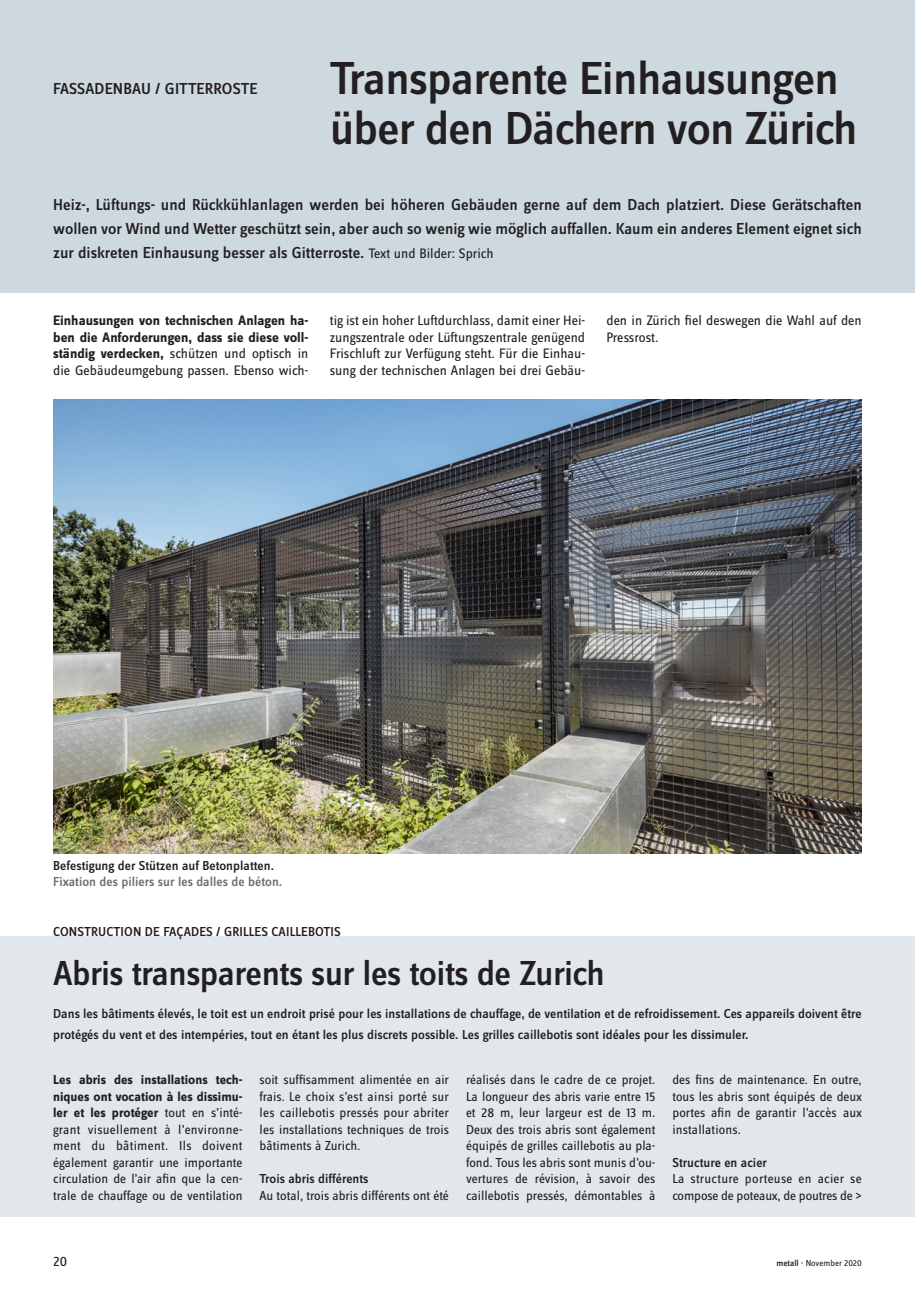
<style>
.page{position:relative;width:915px;height:1293px;background:#fff}
.page>*{position:absolute;margin:0;border:0;box-sizing:border-box;transform-origin:0 0}
.t1{font:500 48px/49.5px "Zine Sans Display Pro";letter-spacing:-.02em;color:#231f20}
.t2{font:500 36px "Zine Sans Display Pro";letter-spacing:-.015em;color:#231f20}
.t3{font:500 16.5px/24px "Zine Sans Display Pro";color:#231f20;text-align:justify}
.t4{font:14.25px/16.5px "Zine Sans Display Pro";color:#231f20}
.t5{font:700 14.25px/16.5px "Zine Sans Display Pro";color:#231f20;text-align:justify}
.t6{font:13.5px/16.5px "Zine Sans Display Pro";color:#231f20;text-align:justify}
.t7{font:500 13.5px/21px "Zine Sans Display Pro";color:#231f20}
.t8{font:500 13.5px "Zine Sans Display Pro";color:#6c6d70}
.t9{font:9px "Zine Sans Display Pro";color:#231f20}
.s1{font-weight:400;font-size:14.25px}
.s2{font-weight:400}
.s3{font-weight:700}
.s4{font-weight:500}
</style>
<div class="page">
<div style="left:0;top:0;width:914px;height:292px;background:#cdd8df"></div>
<div style="left:0;top:936px;width:914px;height:280px;background:#e1e7ea"></div>
<img style="left:53px;top:400px;width:808px;height:453px">
<p class="t3" style="left:53px;top:77px;width:206px">FASSADENBAU / GITTERROSTE</p>
<h1 class="t1" style="left:330px;top:53px;width:529px">Transparente Einhausungen über den Dächern von Zürich</h1>
<p class="t3" style="left:53px;top:192px;width:809px">Heiz-, Lüftungs- und Rückkühlanlagen werden bei höheren Gebäuden gerne auf dem Dach platziert. Diese Gerätschaften wollen vor Wind und Wetter geschützt sein, aber auch so wenig wie möglich auffallen. Kaum ein anderes Element eignet sich zur diskreten Einhausung besser als Gitterroste. <span class="s1">Text und Bilder: Sprich</span></p>
<p class="t5" style="left:53px;top:312px;width:257px">Einhausungen von technischen Anlagen ha&shy;ben die Anforderungen, dass sie diese voll&shy;ständig verdecken, <span class="s2">schützen und optisch in die Gebäudeumgebung passen. Ebenso wich-</span></p>
<p class="t4" style="left:330px;top:312px;width:257px;text-align:justify">tig ist ein hoher Luftdurchlass, damit einer Hei&shy;zungszentrale oder Lüftungszentrale genügend Frischluft zur Verfügung steht. Für die Einhau&shy;sung der technischen Anlagen bei drei Gebäu-</p>
<p class="t4" style="left:606px;top:312px;width:257px">den in Zürich fiel deswegen die Wahl auf den<br>Pressrost.</p>
<p class="t7" style="left:53px;top:855px;width:222px">Befestigung der Stützen auf Betonplatten.</p>
<p class="t8" style="left:53px;top:874px;width:230px">Fixation des piliers sur les dalles de béton.</p>
<p class="t7" style="left:53px;top:921px;width:289px">CONSTRUCTION DE FAÇADES / GRILLES CAILLEBOTIS</p>
<h2 class="t2" style="left:53px;top:952px;width:553px">Abris transparents sur les toits de Zurich</h2>
<p class="t7" style="left:53px;top:1003px;width:809px">Dans les bâtiments élevés, le toit est un endroit prisé pour les installations de chauffage, de ventilation et de refroidissement. Ces appareils doivent être protégés du vent et des intempéries, tout en étant les plus discrets possible. Les grilles caillebotis sont idéales pour les dissimuler.</p>
<p class="t6" style="left:53px;top:1071px;width:191px"><span class="s3">Les abris des installations tech&shy;niques ont vocation à les dissimu&shy;ler et les protéger</span> tout en s’inté&shy;grant visuellement à l’environne&shy;ment du bâtiment. Ils doivent également garantir une importante circulation de l’air afin que la cen&shy;trale de chauffage ou de ventilation</p>
<p class="t6" style="left:259px;top:1071px;width:191px">soit suffisamment alimentée en air frais. Le choix s’est ainsi porté sur les caillebotis pressés pour abriter les installations techniques de trois bâtiments à Zurich.</p>
<p class="t6" style="left:466px;top:1071px;width:191px">réalisés dans le cadre de ce projet.<br>La longueur des abris varie entre 15 et 28 m, leur largeur est de 13 m.<br>Deux des trois abris sont également équipés de grilles caillebotis au pla&shy;fond. Tous les abris sont munis d’ou&shy;vertures de révision, à savoir des caillebotis pressés, démontables à</p>
<p class="t6" style="left:672px;top:1071px;width:191px">des fins de maintenance. En outre, tous les abris sont équipés de deux portes afin de garantir l’accès aux installations.</p>
<p class="t7" style="left:672px;top:1151px;width:96px">Structure en acier</p>
<p class="t6" style="left:672px;top:1170px;width:191px">La structure porteuse en acier se compose de poteaux, de poutres de &gt;</p>
<p class="t7" style="left:259px;top:1168px;width:110px">Trois abris différents</p>
<p class="t6" style="left:259px;top:1187px;width:191px">Au total, trois abris différents ont été</p>
<p class="t4" style="left:53px;top:1253px;width:15px">20</p>
<p class="t9" style="left:776px;top:1257px;width:87px"><span class="s4">metall ·</span> November 2020</p>
</div>
